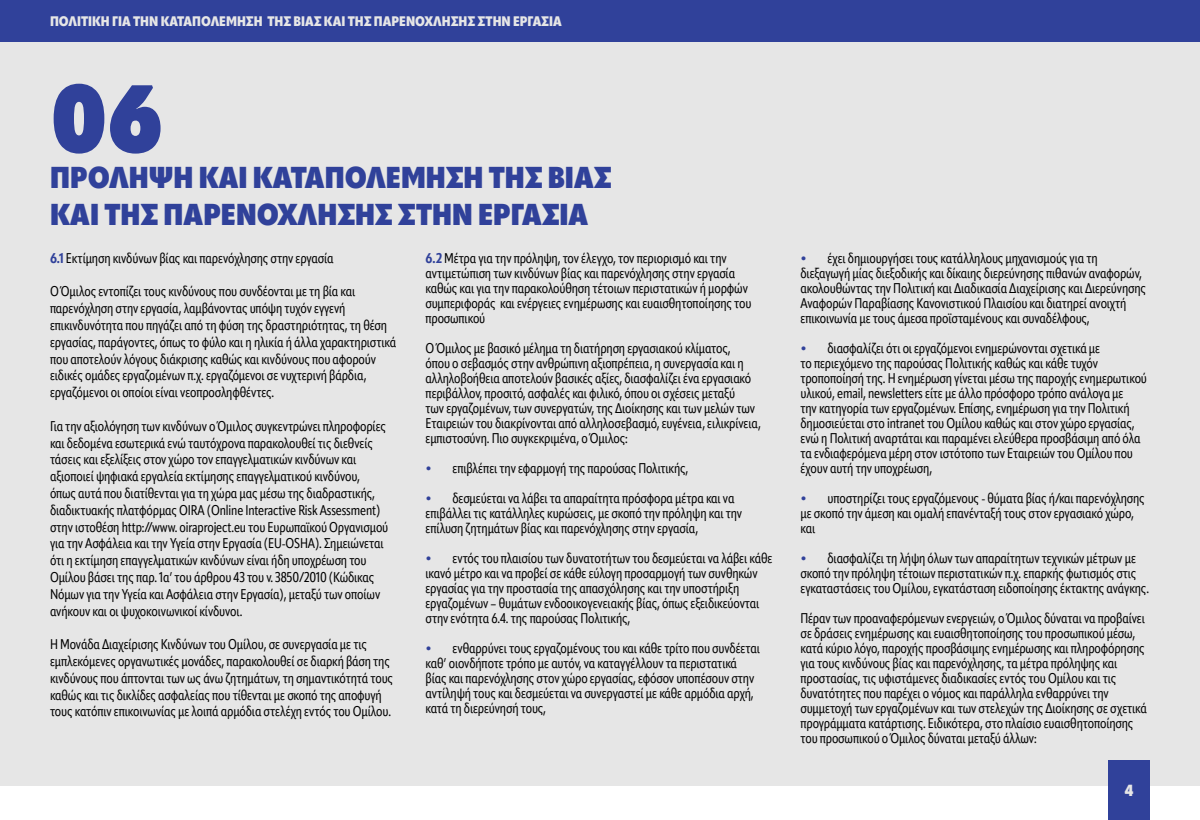
<style>
.page{position:relative;width:1200px;height:820px;background:#fff}
.page>*{position:absolute;margin:0;border:0;box-sizing:border-box;transform-origin:0 0}
.t1{font:800 94.6px "Apparat Cond";color:#30419a}
.t2{font:800 30px/36.9px "Apparat Cond";color:#30419a}
.t3{font:900 16px "Apparat Cond";color:#e6e6e6}
.t4{font:14px/15px "Apparat Cond";letter-spacing:-.01em;color:#000}
.t5{font:900 13.7px "Apparat Cond";color:#e6e6e6}
.s1{font-weight:700;color:#30419a}
</style>
<div class="page">
<div style="left:0;top:41px;width:1200px;height:745px;background:#e6e6e6"></div>
<div style="left:0;top:0;width:1200px;height:41px;background:#30419a"></div>
<div style="left:1108px;top:760px;width:42px;height:60px;background:#30419a"></div>
<p class="t5" style="left:50px;top:13px;width:513px">ΠΟΛΙΤΙΚΉ ΓΙΑ ΤΗΝ ΚΑΤΑΠΟΛΈΜΗΣΗ ΤΗΣ ΒΊΑΣ ΚΑΙ ΤΗΣ ΠΑΡΕΝΌΧΛΗΣΗΣ ΣΤΗΝ ΕΡΓΑΣΊΑ</p>
<h1 class="t1" style="left:50px;top:60px;width:114px">06</h1>
<h2 class="t2" style="left:50px;top:160px;width:563px">ΠΡΟΛΗΨΗ ΚΑΙ ΚΑΤΑΠΟΛΕΜΗΣΗ ΤΗΣ ΒΙΑΣ<br>ΚΑΙ ΤΗΣ ΠΑΡΕΝΟΧΛΗΣΗΣ ΣΤΗΝ ΕΡΓΑΣΙΑ</h2>
<p class="t4" style="left:50px;top:250px;width:285px"><span class="s1">6.1</span> Εκτίμηση κινδύνων βίας και παρενόχλησης στην εργασία</p>
<p class="t4" style="left:50px;top:283px;width:348px;line-height:16.8px">Ο Όμιλος εντοπίζει τους κινδύνους που συνδέονται με τη βία και παρενόχληση στην εργασία, λαμβάνοντας υπόψη τυχόν εγγενή επικινδυνότητα που πηγάζει από τη φύση της δραστηριότητας, τη θέση εργασίας, παράγοντες, όπως το φύλο και η ηλικία ή άλλα χαρακτηριστικά που αποτελούν λόγους διάκρισης καθώς και κινδύνους που αφορούν ειδικές ομάδες εργαζομένων π.χ. εργαζόμενοι σε νυχτερινή βάρδια, εργαζόμενοι οι οποίοι είναι νεοπροσληφθέντες.</p>
<p class="t4" style="left:50px;top:418px;width:340px;line-height:16.8px">Για την αξιολόγηση των κινδύνων ο Όμιλος συγκεντρώνει πληροφορίες και δεδομένα εσωτερικά ενώ ταυτόχρονα παρακολουθεί τις διεθνείς τάσεις και εξελίξεις στον χώρο τον επαγγελματικών κινδύνων και αξιοποιεί ψηφιακά εργαλεία εκτίμησης επαγγελματικού κινδύνου, όπως αυτά που διατίθενται για τη χώρα μας μέσω της διαδραστικής, διαδικτυακής πλατφόρμας OIRA (Online Interactive Risk Assessment) στην ιστοθέση http://www. oiraproject.eu του Ευρωπαϊκού Οργανισμού για την Ασφάλεια και την Υγεία στην Εργασία (EU-OSHA). Σημειώνεται ότι η εκτίμηση επαγγελματικών κινδύνων είναι ήδη υποχρέωση του Ομίλου βάσει της παρ. 1α’ του άρθρου 43 του ν. 3850/2010 (Κώδικας Νόμων για την Υγεία και Ασφάλεια στην Εργασία), μεταξύ των οποίων ανήκουν και οι ψυχοκοινωνικοί κίνδυνοι.</p>
<p class="t4" style="left:50px;top:636px;width:345px;line-height:16.8px">Η Μονάδα Διαχείρισης Κινδύνων του Ομίλου, σε συνεργασία με τις εμπλεκόμενες οργανωτικές μονάδες, παρακολουθεί σε διαρκή βάση της κινδύνους που άπτονται των ως άνω ζητημάτων, τη σημαντικότητά τους καθώς και τις δικλίδες ασφαλείας που τίθενται με σκοπό της αποφυγή τους κατόπιν επικοινωνίας με λοιπά αρμόδια στελέχη εντός του Ομίλου.</p>
<p class="t4" style="left:425px;top:250px;width:327px"><span class="s1">6.2</span> Μέτρα για την πρόληψη, τον έλεγχο, τον περιορισμό και την αντιμετώπιση των κινδύνων βίας και παρενόχλησης στην εργασία καθώς και για την παρακολούθηση τέτοιων περιστατικών ή μορφών συμπεριφοράς και ενέργειες ενημέρωσης και ευαισθητοποίησης του προσωπικού</p>
<p class="t4" style="left:425px;top:340px;width:337px">Ο Όμιλος με βασικό μέλημα τη διατήρηση εργασιακού κλίματος,<br>όπου ο σεβασμός στην ανθρώπινη αξιοπρέπεια, η συνεργασία και η αλληλοβοήθεια αποτελούν βασικές αξίες, διασφαλίζει ένα εργασιακό περιβάλλον, προσιτό, ασφαλές και φιλικό, όπου οι σχέσεις μεταξύ<br>των εργαζομένων, των συνεργατών, της Διοίκησης και των μελών των Εταιρειών του διακρίνονται από αλληλοσεβασμό, ευγένεια, ειλικρίνεια, εμπιστοσύνη. Πιο συγκεκριμένα, ο Όμιλος:</p>
<p class="t4" style="left:425px;top:460px;width:264px"><span class="s1">•</span> επιβλέπει την εφαρμογή της παρούσας Πολιτικής,</p>
<p class="t4" style="left:425px;top:490px;width:318px"><span class="s1">•</span> δεσμεύεται να λάβει τα απαραίτητα πρόσφορα μέτρα και να επιβάλλει τις κατάλληλες κυρώσεις, με σκοπό την πρόληψη και την επίλυση ζητημάτων βίας και παρενόχλησης στην εργασία,</p>
<p class="t4" style="left:425px;top:550px;width:348px"><span class="s1">•</span> εντός του πλαισίου των δυνατοτήτων του δεσμεύεται να λάβει κάθε ικανό μέτρο και να προβεί σε κάθε εύλογη προσαρμογή των συνθηκών εργασίας για την προστασία της απασχόλησης και την υποστήριξη εργαζομένων – θυμάτων ενδοοικογενειακής βίας, όπως εξειδικεύονται στην ενότητα 6.4. της παρούσας Πολιτικής,</p>
<p class="t4" style="left:425px;top:640px;width:336px"><span class="s1">•</span> ενθαρρύνει τους εργαζομένους του και κάθε τρίτο που συνδέεται καθ’ οιονδήποτε τρόπο με αυτόν, να καταγγέλλουν τα περιστατικά βίας και παρενόχλησης στον χώρο εργασίας, εφόσον υποπέσουν στην αντίληψή τους και δεσμεύεται να συνεργαστεί με κάθε αρμόδια αρχή, κατά τη διερεύνησή τους,</p>
<p class="t4" style="left:800px;top:250px;width:347px"><span class="s1">•</span> έχει δημιουργήσει τους κατάλληλους μηχανισμούς για τη διεξαγωγή μίας διεξοδικής και δίκαιης διερεύνησης πιθανών αναφορών, ακολουθώντας την Πολιτική και Διαδικασία Διαχείρισης και Διερεύνησης Αναφορών Παραβίασης Κανονιστικού Πλαισίου και διατηρεί ανοιχτή επικοινωνία με τους άμεσα προϊσταμένους και συναδέλφους,</p>
<p class="t4" style="left:800px;top:340px;width:348px"><span class="s1">•</span> διασφαλίζει ότι οι εργαζόμενοι ενημερώνονται σχετικά με<br>το περιεχόμενο της παρούσας Πολιτικής καθώς και κάθε τυχόν τροποποίησή της. Η ενημέρωση γίνεται μέσω της παροχής ενημερωτικού υλικού, email, newsletters είτε με άλλο πρόσφορο τρόπο ανάλογα με<br>την κατηγορία των εργαζομένων. Επίσης, ενημέρωση για την Πολιτική δημοσιεύεται στο intranet του Ομίλου καθώς και στον χώρο εργασίας, ενώ η Πολιτική αναρτάται και παραμένει ελεύθερα προσβάσιμη από όλα τα ενδιαφερόμενα μέρη στον ιστότοπο των Εταιρειών του Ομίλου που έχουν αυτή την υποχρέωση,</p>
<p class="t4" style="left:800px;top:490px;width:346px"><span class="s1">•</span> υποστηρίζει τους εργαζόμενους - θύματα βίας ή/και παρενόχλησης με σκοπό την άμεση και ομαλή επανένταξή τους στον εργασιακό χώρο, και</p>
<p class="t4" style="left:800px;top:550px;width:350px"><span class="s1">•</span> διασφαλίζει τη λήψη όλων των απαραίτητων τεχνικών μέτρων με σκοπό την πρόληψη τέτοιων περιστατικών π.χ. επαρκής φωτισμός στις εγκαταστάσεις του Ομίλου, εγκατάσταση ειδοποίησης έκτακτης ανάγκης.</p>
<p class="t4" style="left:800px;top:610px;width:348px">Πέραν των προαναφερόμενων ενεργειών, ο Όμιλος δύναται να προβαίνει σε δράσεις ενημέρωσης και ευαισθητοποίησης του προσωπικού μέσω, κατά κύριο λόγο, παροχής προσβάσιμης ενημέρωσης και πληροφόρησης για τους κινδύνους βίας και παρενόχλησης, τα μέτρα πρόληψης και προστασίας, τις υφιστάμενες διαδικασίες εντός του Ομίλου και τις δυνατότητες που παρέχει ο νόμος και παράλληλα ενθαρρύνει την συμμετοχή των εργαζομένων και των στελεχών της Διοίκησης σε σχετικά προγράμματα κατάρτισης. Ειδικότερα, στο πλαίσιο ευαισθητοποίησης του προσωπικού ο Όμιλος δύναται μεταξύ άλλων:</p>
<p class="t3" style="left:1125px;top:781px;width:10px">4</p>
</div>
